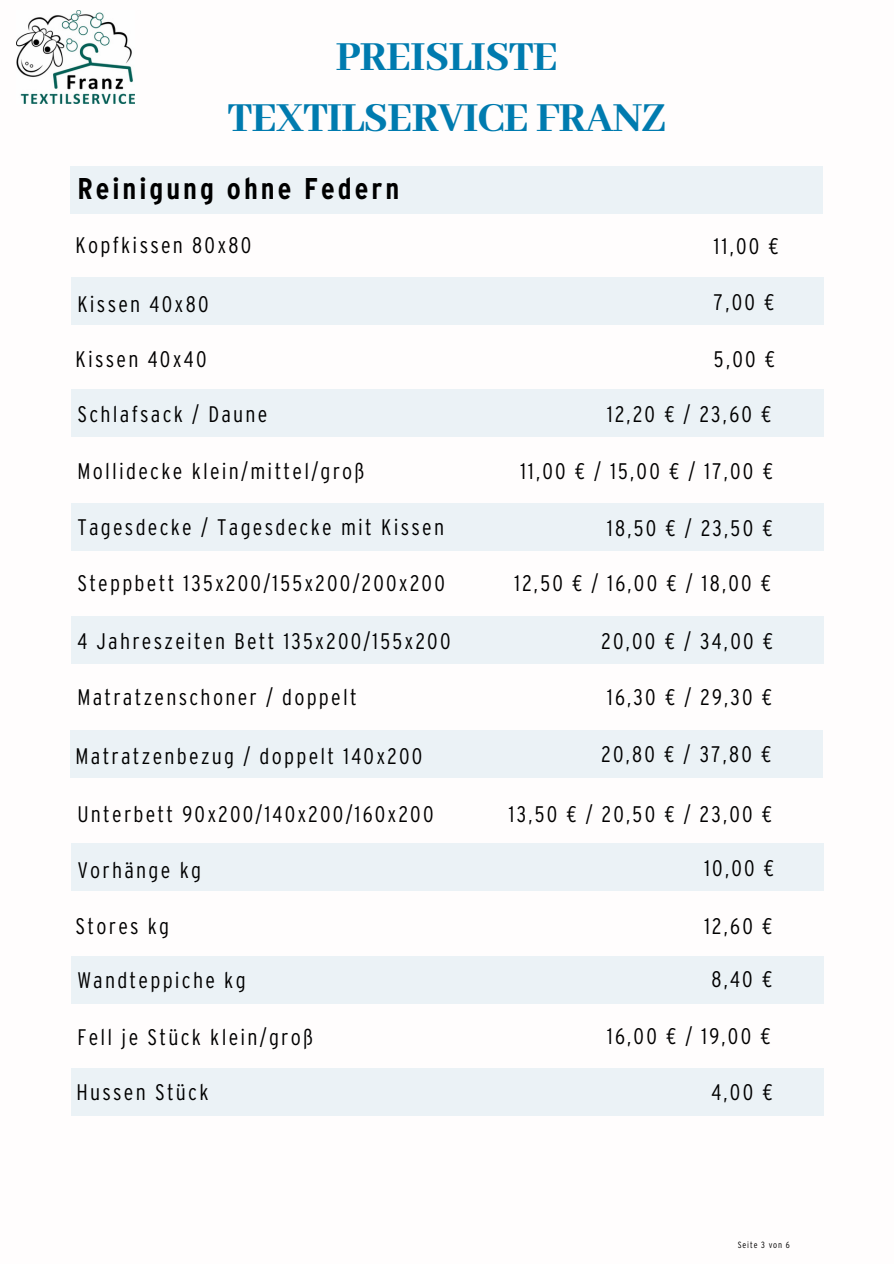
<style>
.page{position:relative;width:894px;height:1264px;background:#fff}
.page>*{position:absolute;margin:0;border:0;box-sizing:border-box;transform-origin:0 0}
.t1{font:800 45px/60.8px "Abhaya Libre";letter-spacing:-.015em;color:#007baf;text-align:center}
.t2{font:700 condensed 30px "Interstate";letter-spacing:.1em;color:#000}
.t3{font:300 condensed 22.5px "Interstate";letter-spacing:.1em;color:#000}
.t4{font:300 condensed 9px "Interstate";letter-spacing:.1em;color:#000}
</style>
<div class="page">
<div style="left:70px;top:166px;width:752px;height:48px;background:#ebf2f6"></div>
<div style="left:71px;top:277px;width:752px;height:47px;background:#ebf2f6"></div>
<div style="left:71px;top:389px;width:752px;height:48px;background:#ebf2f6"></div>
<div style="left:71px;top:503px;width:752px;height:47px;background:#ebf2f6"></div>
<div style="left:71px;top:616px;width:752px;height:47px;background:#ebf2f6"></div>
<div style="left:70px;top:729px;width:752px;height:48px;background:#ebf2f6"></div>
<div style="left:71px;top:843px;width:752px;height:48px;background:#ebf2f6"></div>
<div style="left:71px;top:955px;width:752px;height:48px;background:#ebf2f6"></div>
<div style="left:71px;top:1067px;width:752px;height:48px;background:#ebf2f6"></div>
<img style="left:17px;top:10px;width:117px;height:94px">
<h1 class="t1" style="left:228px;top:29px;width:439px">PREISLISTE<br>TEXTILSERVICE FRANZ</h1>
<h2 class="t2" style="left:77px;top:171px;width:323px">Reinigung ohne Federn</h2>
<h3 class="t3" style="left:76px;top:232px;width:177px">Kopfkissen 80x80</h3>
<h3 class="t3" style="left:77px;top:292px;width:133px">Kissen 40x80</h3>
<h3 class="t3" style="left:76px;top:346px;width:132px">Kissen 40x40</h3>
<h3 class="t3" style="left:77px;top:402px;width:191px">Schlafsack / Daune</h3>
<h3 class="t3" style="left:77px;top:458px;width:288px">Mollidecke klein/mittel/groß</h3>
<h3 class="t3" style="left:77px;top:514px;width:368px">Tagesdecke / Tagesdecke mit Kissen</h3>
<h3 class="t3" style="left:77px;top:570px;width:369px">Steppbett 135x200/155x200/200x200</h3>
<h3 class="t3" style="left:713px;top:233px;width:66px">11,00 €</h3>
<h3 class="t3" style="left:713px;top:290px;width:62px">7,00 €</h3>
<h3 class="t3" style="left:713px;top:346px;width:62px">5,00 €</h3>
<h3 class="t3" style="left:607px;top:402px;width:165px">12,20 € / 23,60 €</h3>
<h3 class="t3" style="left:520px;top:458px;width:254px">11,00 € / 15,00 € / 17,00 €</h3>
<h3 class="t3" style="left:607px;top:515px;width:167px">18,50 € / 23,50 €</h3>
<h3 class="t3" style="left:514px;top:570px;width:258px">12,50 € / 16,00 € / 18,00 €</h3>
<h3 class="t3" style="left:77px;top:628px;width:374px">4 Jahreszeiten Bett 135x200/155x200</h3>
<h3 class="t3" style="left:601px;top:628px;width:173px">20,00 € / 34,00 €</h3>
<h3 class="t3" style="left:77px;top:684px;width:281px">Matratzenschoner / doppelt</h3>
<h3 class="t3" style="left:607px;top:684px;width:166px">16,30 € / 29,30 €</h3>
<h3 class="t3" style="left:76px;top:743px;width:348px">Matratzenbezug / doppelt 140x200</h3>
<h3 class="t3" style="left:601px;top:742px;width:171px">20,80 € / 37,80 €</h3>
<h3 class="t3" style="left:508px;top:801px;width:265px">13,50 € / 20,50 € / 23,00 €</h3>
<h3 class="t3" style="left:77px;top:801px;width:357px">Unterbett 90x200/140x200/160x200</h3>
<h3 class="t3" style="left:77px;top:857px;width:125px">Vorhänge kg</h3>
<h3 class="t3" style="left:76px;top:913px;width:95px">Stores kg</h3>
<h3 class="t3" style="left:77px;top:967px;width:170px">Wandteppiche kg</h3>
<h3 class="t3" style="left:704px;top:855px;width:71px">10,00 €</h3>
<h3 class="t3" style="left:704px;top:913px;width:69px">12,60 €</h3>
<h3 class="t3" style="left:711px;top:966px;width:62px">8,40 €</h3>
<h3 class="t3" style="left:77px;top:1024px;width:237px">Fell je Stück klein/groß</h3>
<p class="t3" style="left:76px;top:1079px;width:133px">Hussen Stück</p>
<h3 class="t3" style="left:607px;top:1023px;width:165px">16,00 € / 19,00 €</h3>
<h3 class="t3" style="left:711px;top:1079px;width:63px">4,00 €</h3>
<h3 class="t4" style="left:737px;top:1239px;width:54px">Seite 3 von 6</h3>
</div>
